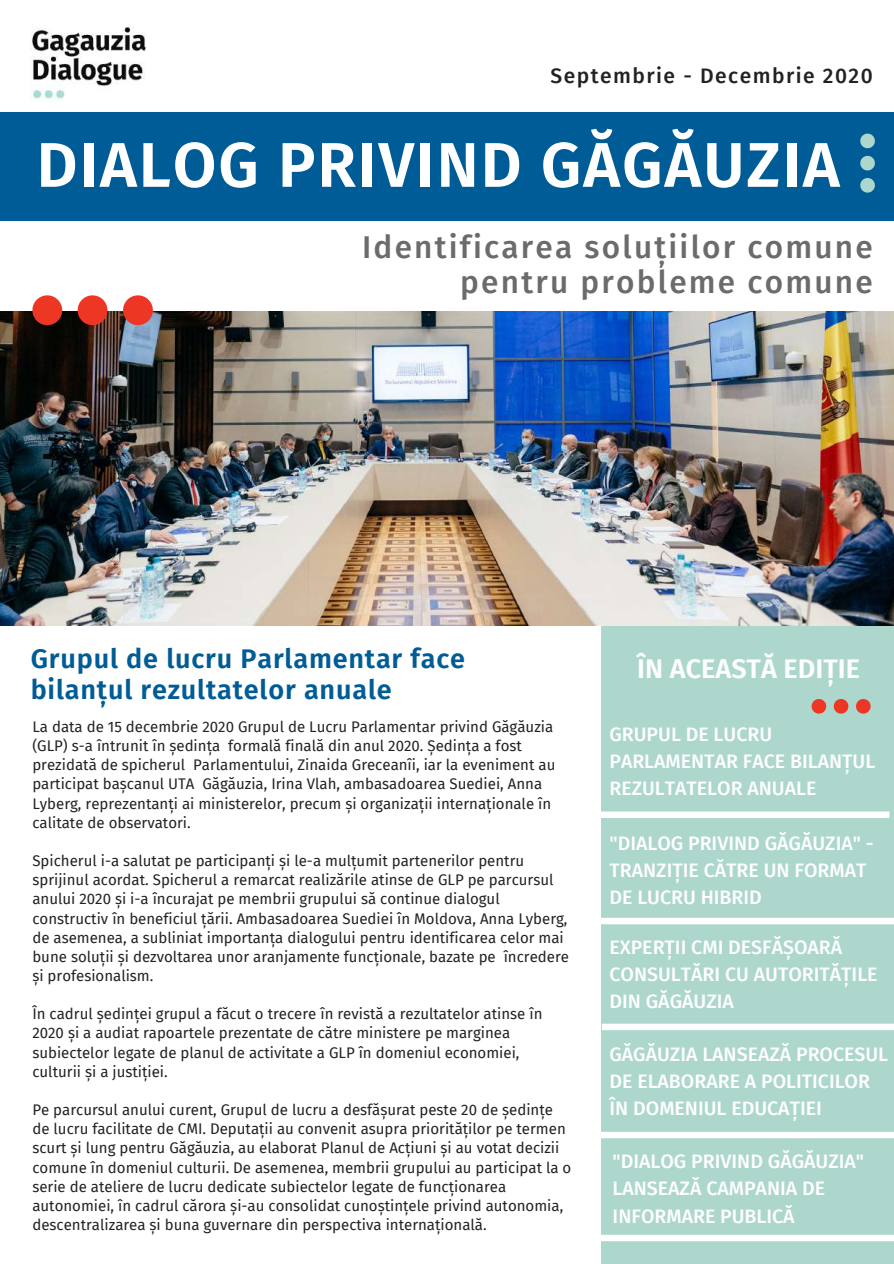
<style>
.page{position:relative;width:894px;height:1264px;background:#fff}
.page>*{position:absolute;margin:0;border:0;box-sizing:border-box;transform-origin:0 0}
.t1{font:600 63px "Fira Sans";letter-spacing:.03em;color:#fff}
.t2{font:500 31.5px/35px "Fira Sans";letter-spacing:.07em;color:#6a6b6a;text-align:right}
.t3{font:600 27px/31.5px "Fira Sans";letter-spacing:.03em;color:#005c96}
.t4{font:600 27px "Fira Sans";color:#fff}
.t5{font:500 21px "Fira Sans";letter-spacing:.07em;color:#222}
.t6{font:500 19.5px/27px "Fira Sans";color:#fff}
.t7{font:15px/19.2px "Fira Sans";color:#222}
</style>
<div class="page">
<div style="left:0;top:112px;width:893px;height:109px;background:#005c96"></div>
<img style="left:31px;top:27px;width:115px;height:73px">
<div style="left:601px;top:576px;width:292px;height:687px;background:#add7cd"></div>
<svg style="left:601px;top:811px;width:288px;height:7px"></svg>
<svg style="left:601px;top:917px;width:292px;height:7px"></svg>
<svg style="left:860px;top:156px;width:14px;height:14px"></svg>
<svg style="left:860px;top:134px;width:14px;height:14px"></svg>
<svg style="left:860px;top:178px;width:14px;height:15px"></svg>
<svg style="left:833px;top:699px;width:15px;height:14px"></svg>
<svg style="left:856px;top:699px;width:14px;height:14px"></svg>
<svg style="left:811px;top:699px;width:15px;height:14px"></svg>
<svg style="left:601px;top:1234px;width:292px;height:7px"></svg>
<img style="left:0;top:311px;width:893px;height:314px">
<svg style="left:78px;top:295px;width:29px;height:30px"></svg>
<svg style="left:123px;top:295px;width:30px;height:30px"></svg>
<svg style="left:32px;top:295px;width:30px;height:30px"></svg>
<svg style="left:601px;top:1023px;width:292px;height:7px"></svg>
<svg style="left:601px;top:1131px;width:292px;height:7px"></svg>
<h3 class="t5" style="left:550px;top:63px;width:324px">Septembrie - Decembrie 2020</h3>
<h1 class="t1" style="left:37px;top:128px;width:804px">DIALOG PRIVIND GĂGĂUZIA</h1>
<h2 class="t2" style="left:362px;top:230px;width:512px">Identificarea soluțiilor comune pentru probleme comune</h2>
<h3 class="t3" style="left:31px;top:643px;width:436px">Grupul de lucru Parlamentar face bilanțul rezultatelor anuale</h3>
<p class="t7" style="left:32px;top:717px;width:524px">La data de 15 decembrie 2020 Grupul de Lucru Parlamentar privind Găgăuzia (GLP) s-a întrunit în ședința formală finală din anul 2020. Ședința a fost prezidată de spicherul Parlamentului, Zinaida Greceanîi, iar la eveniment au participat bașcanul UTA Găgăuzia, Irina Vlah, ambasadoarea Suediei, Anna Lyberg, reprezentanți ai ministerelor, precum și organizații internaționale în calitate de observatori.</p>
<p class="t7" style="left:32px;top:851px;width:538px">Spicherul i-a salutat pe participanți și le-a mulțumit partenerilor pentru sprijinul acordat. Spicherul a remarcat realizările atinse de GLP pe parcursul anului 2020 și i-a încurajat pe membrii grupului să continue dialogul constructiv în beneficiul țării. Ambasadoarea Suediei în Moldova, Anna Lyberg, de asemenea, a subliniat importanța dialogului pentru identificarea celor mai bune soluții și dezvoltarea unor aranjamente funcționale, bazate pe încredere și profesionalism.</p>
<p class="t7" style="left:32px;top:1004px;width:511px">În cadrul ședinței grupul a făcut o trecere în revistă a rezultatelor atinse în 2020 și a audiat rapoartele prezentate de către ministere pe marginea subiectelor legate de planul de activitate a GLP în domeniul economiei, culturii și a justiției.</p>
<p class="t7" style="left:32px;top:1100px;width:540px">Pe parcursul anului curent, Grupul de lucru a desfășurat peste 20 de ședințe de lucru facilitate de CMI. Deputații au convenit asupra priorităților pe termen scurt și lung pentru Găgăuzia, au elaborat Planul de Acțiuni și au votat decizii comune în domeniul culturii. De asemenea, membrii grupului au participat la o serie de ateliere de lucru dedicate subiectelor legate de funcționarea autonomiei, în cadrul cărora și-au consolidat cunoștințele privind autonomia, descentralizarea și buna guvernare din perspectiva internațională.</p>
<h3 class="t4" style="left:637px;top:652px;width:224px">ÎN ACEASTĂ EDIȚIE</h3>
<h3 class="t6" style="left:609px;top:720px;width:267px">GRUPUL DE LUCRU<br>PARLAMENTAR FACE BILANȚUL<br>REZULTATELOR ANUALE</h3>
<h3 class="t6" style="left:609px;top:829px;width:266px">"DIALOG PRIVIND GĂGĂUZIA" -<br>TRANZIȚIE CĂTRE UN FORMAT<br>DE LUCRU HIBRID</h3>
<h3 class="t6" style="left:609px;top:934px;width:269px">EXPERȚII CMI DESFĂȘOARĂ<br>CONSULTĂRI CU AUTORITĂȚILE<br>DIN GĂGĂUZIA</h3>
<h3 class="t6" style="left:609px;top:1040px;width:280px">GĂGĂUZIA LANSEAZĂ PROCESUL<br>DE ELABORARE A POLITICILOR<br>ÎN DOMENIUL EDUCAȚIEI</h3>
<h3 class="t6" style="left:612px;top:1148px;width:253px">"DIALOG PRIVIND GĂGĂUZIA"<br>LANSEAZĂ CAMPANIA DE<br>INFORMARE PUBLICĂ</h3>
</div>
